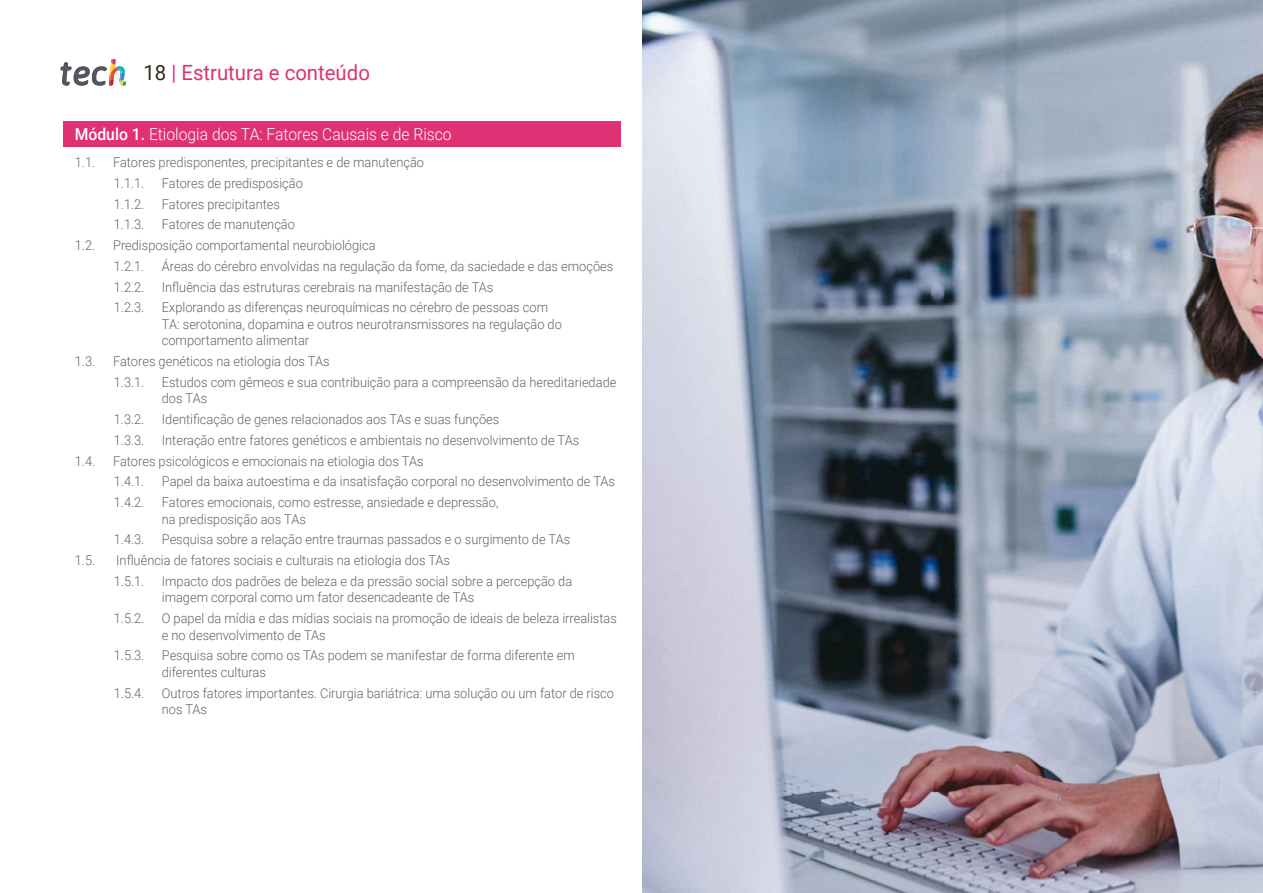
<style>
.page{position:relative;width:1263px;height:893px;background:#fff}
.page>*{position:absolute;margin:0;border:0;box-sizing:border-box;transform-origin:0 0}
.t1{font:21px "Roboto";color:#df3174}
.t2{font:300 16.5px "Roboto";color:#fff;scale:.95 1}
.t3{font:300 13.5px/16.5px "Roboto";color:#61646a;scale:.95 1}
.s1{color:#312e20}
.s2{font-weight:500}
</style>
<div class="page">
<img style="left:642px;top:0;width:621px;height:893px">
<div style="left:64px;top:121px;width:557px;height:25px;background:#df3174"></div>
<svg style="left:61px;top:59px;width:65px;height:27px"></svg>
<h1 class="t1" style="left:144px;top:57px;width:228px"><span class="s1">18</span> | Estrutura e conteúdo</h1>
<p class="t2" style="left:75px;top:123px;width:398px"><span class="s2">Módulo 1.</span> Etiologia dos TA: Fatores Causais e de Risco</p>
<p class="t3" style="left:75px;top:154px;width:23px">1.1.</p>
<p class="t3" style="left:113px;top:151px;width:329px;line-height:20.7px">Fatores predisponentes, precipitantes e de manutenção<br>1.1.1.</p>
<p class="t3" style="left:162px;top:174px;width:150px">Fatores de predisposição</p>
<p class="t3" style="left:114px;top:195px;width:34px">1.1.2.</p>
<p class="t3" style="left:162px;top:195px;width:126px">Fatores precipitantes</p>
<p class="t3" style="left:114px;top:216px;width:34px">1.1.3.</p>
<p class="t3" style="left:162px;top:216px;width:142px">Fatores de manutenção</p>
<p class="t3" style="left:75px;top:237px;width:23px">1.2.</p>
<p class="t3" style="left:113px;top:234px;width:278px;line-height:20.7px">Predisposição comportamental neurobiológica<br>1.2.1.</p>
<p class="t3" style="left:162px;top:257px;width:477px">Áreas do cérebro envolvidas na regulação da fome, da saciedade e das emoções</p>
<p class="t3" style="left:114px;top:278px;width:34px">1.2.2.</p>
<p class="t3" style="left:162px;top:278px;width:351px">Influência das estruturas cerebrais na manifestação de TAs</p>
<p class="t3" style="left:114px;top:299px;width:34px">1.2.3.</p>
<p class="t3" style="left:162px;top:299px;width:423px">Explorando as diferenças neuroquímicas no cérebro de pessoas com<br>TA: serotonina, dopamina e outros neurotransmissores na regulação do comportamento alimentar</p>
<p class="t3" style="left:75px;top:353px;width:23px">1.3.</p>
<p class="t3" style="left:113px;top:350px;width:229px;line-height:20.7px">Fatores genéticos na etiologia dos TAs<br>1.3.1.</p>
<p class="t3" style="left:162px;top:373px;width:480px">Estudos com gêmeos e sua contribuição para a compreensão da hereditariedade dos TAs</p>
<p class="t3" style="left:114px;top:411px;width:34px">1.3.2.</p>
<p class="t3" style="left:162px;top:411px;width:357px">Identificação de genes relacionados aos TAs e suas funções</p>
<p class="t3" style="left:114px;top:431px;width:34px">1.3.3.</p>
<p class="t3" style="left:162px;top:431px;width:441px">Interação entre fatores genéticos e ambientais no desenvolvimento de TAs</p>
<p class="t3" style="left:75px;top:452px;width:23px">1.4.</p>
<p class="t3" style="left:113px;top:450px;width:328px;line-height:20.7px">Fatores psicológicos e emocionais na etiologia dos TAs<br>1.4.1.</p>
<p class="t3" style="left:162px;top:473px;width:478px">Papel da baixa autoestima e da insatisfação corporal no desenvolvimento de TAs</p>
<p class="t3" style="left:114px;top:493px;width:34px">1.4.2.</p>
<p class="t3" style="left:162px;top:493px;width:356px">Fatores emocionais, como estresse, ansiedade e depressão, na predisposição aos TAs</p>
<p class="t3" style="left:114px;top:531px;width:34px">1.4.3.</p>
<p class="t3" style="left:162px;top:531px;width:431px">Pesquisa sobre a relação entre traumas passados e o surgimento de TAs</p>
<p class="t3" style="left:75px;top:552px;width:23px">1.5.</p>
<p class="t3" style="left:114px;top:549px;width:355px;line-height:20.7px">Influência de fatores sociais e culturais na etiologia dos TAs<br>1.5.1.</p>
<p class="t3" style="left:162px;top:572px;width:433px">Impacto dos padrões de beleza e da pressão social sobre a percepção da imagem corporal como um fator desencadeante de TAs</p>
<p class="t3" style="left:114px;top:610px;width:34px">1.5.2.</p>
<p class="t3" style="left:162px;top:610px;width:480px">O papel da mídia e das mídias sociais na promoção de ideais de beleza irrealistas e no desenvolvimento de TAs</p>
<p class="t3" style="left:114px;top:647px;width:34px">1.5.3.</p>
<p class="t3" style="left:162px;top:647px;width:436px">Pesquisa sobre como os TAs podem se manifestar de forma diferente em diferentes culturas</p>
<p class="t3" style="left:114px;top:684px;width:34px">1.5.4.</p>
<p class="t3" style="left:162px;top:684px;width:477px">Outros fatores importantes. Cirurgia bariátrica: uma solução ou um fator de risco nos TAs</p>
</div>
